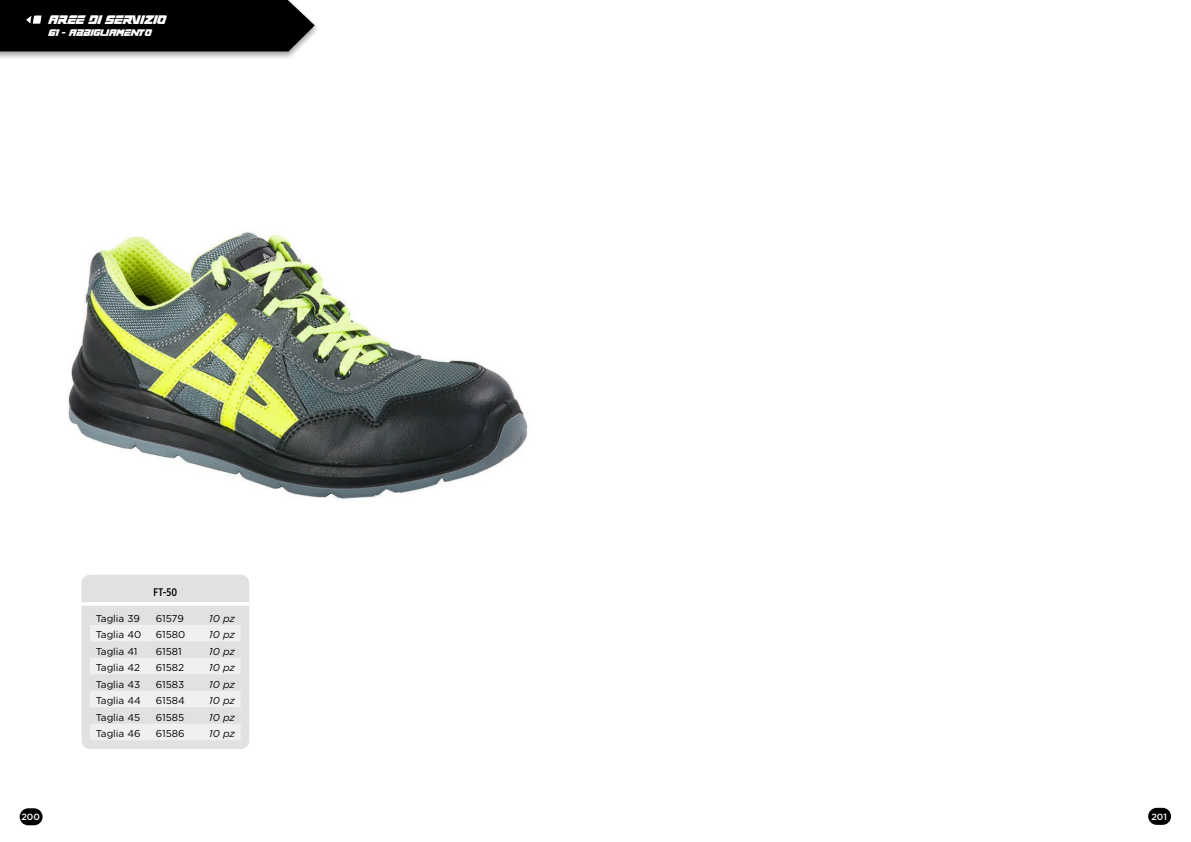
<style>
.page{position:relative;width:1191px;height:842px;background:#fff}
.page>*{position:absolute;margin:0;border:0;box-sizing:border-box;transform-origin:0 0}
.t1{font:13px "STAR7";letter-spacing:-.02em;color:#fff}
.t2{font:500 11px "Gotham X Narrow";color:#000}
.t3{font:10px "Gotham";color:#000}
.t4{font:italic 10px "Gotham";letter-spacing:-.005em;color:#000}
.t5{font:10px "STAR7";letter-spacing:-.01em;color:#fff}
.t6{font:500 9px "Gotham";color:#fff}
</style>
<div class="page">
<div style="left:20px;top:808px;width:23px;height:17px;background:#000;border-radius:9px"></div>
<div style="left:1148px;top:808px;width:23px;height:17px;background:#000;border-radius:9px"></div>
<img style="left:68px;top:232px;width:460px;height:267px">
<div style="left:78px;top:572px;width:174px;height:180px;background:#e1e1e1;border-radius:12px"></div>
<svg style="left:90px;top:625px;width:150px;height:115px"></svg>
<hr style="left:81px;top:602px;width:168px;height:4px;background:#fff">
<div style="left:75px;top:569px;width:180px;height:186px;border:6px solid #fff;border-radius:12px"></div>
<div style="left:0;top:0;width:320px;height:60px;background:#000;opacity:.37"></div>
<div style="left:0;top:0;width:315px;height:51px;background:#000"></div>
<h1 class="t1" style="left:48px;top:12px;width:119px">AREE DI SERVIZIO</h1>
<p class="t5" style="left:48px;top:27px;width:105px">61 - ABBIGLIAMENTO</p>
<p class="t2" style="left:153px;top:585px;width:25px">FT-50</p>
<p class="t3" style="left:96px;top:612px;width:46px">Taglia 39</p>
<p class="t3" style="left:156px;top:612px;width:29px">61579</p>
<p class="t4" style="left:209px;top:612px;width:27px">10 pz</p>
<p class="t3" style="left:96px;top:628px;width:47px">Taglia 40</p>
<p class="t3" style="left:156px;top:628px;width:31px">61580</p>
<p class="t4" style="left:209px;top:628px;width:27px">10 pz</p>
<p class="t3" style="left:96px;top:645px;width:43px">Taglia 41</p>
<p class="t3" style="left:156px;top:645px;width:27px">61581</p>
<p class="t4" style="left:209px;top:645px;width:27px">10 pz</p>
<p class="t3" style="left:96px;top:661px;width:46px">Taglia 42</p>
<p class="t3" style="left:156px;top:661px;width:30px">61582</p>
<p class="t4" style="left:209px;top:661px;width:27px">10 pz</p>
<p class="t3" style="left:96px;top:678px;width:46px">Taglia 43</p>
<p class="t3" style="left:156px;top:678px;width:30px">61583</p>
<p class="t4" style="left:209px;top:678px;width:27px">10 pz</p>
<p class="t3" style="left:96px;top:694px;width:47px">Taglia 44</p>
<p class="t3" style="left:156px;top:694px;width:31px">61584</p>
<p class="t4" style="left:209px;top:694px;width:27px">10 pz</p>
<p class="t3" style="left:96px;top:711px;width:46px">Taglia 45</p>
<p class="t3" style="left:156px;top:711px;width:30px">61585</p>
<p class="t4" style="left:209px;top:711px;width:27px">10 pz</p>
<p class="t3" style="left:96px;top:727px;width:46px">Taglia 46</p>
<p class="t3" style="left:156px;top:727px;width:30px">61586</p>
<p class="t4" style="left:209px;top:727px;width:27px">10 pz</p>
<p class="t6" style="left:21px;top:811px;width:20px">200</p>
<p class="t6" style="left:1151px;top:811px;width:17px">201</p>
</div>
